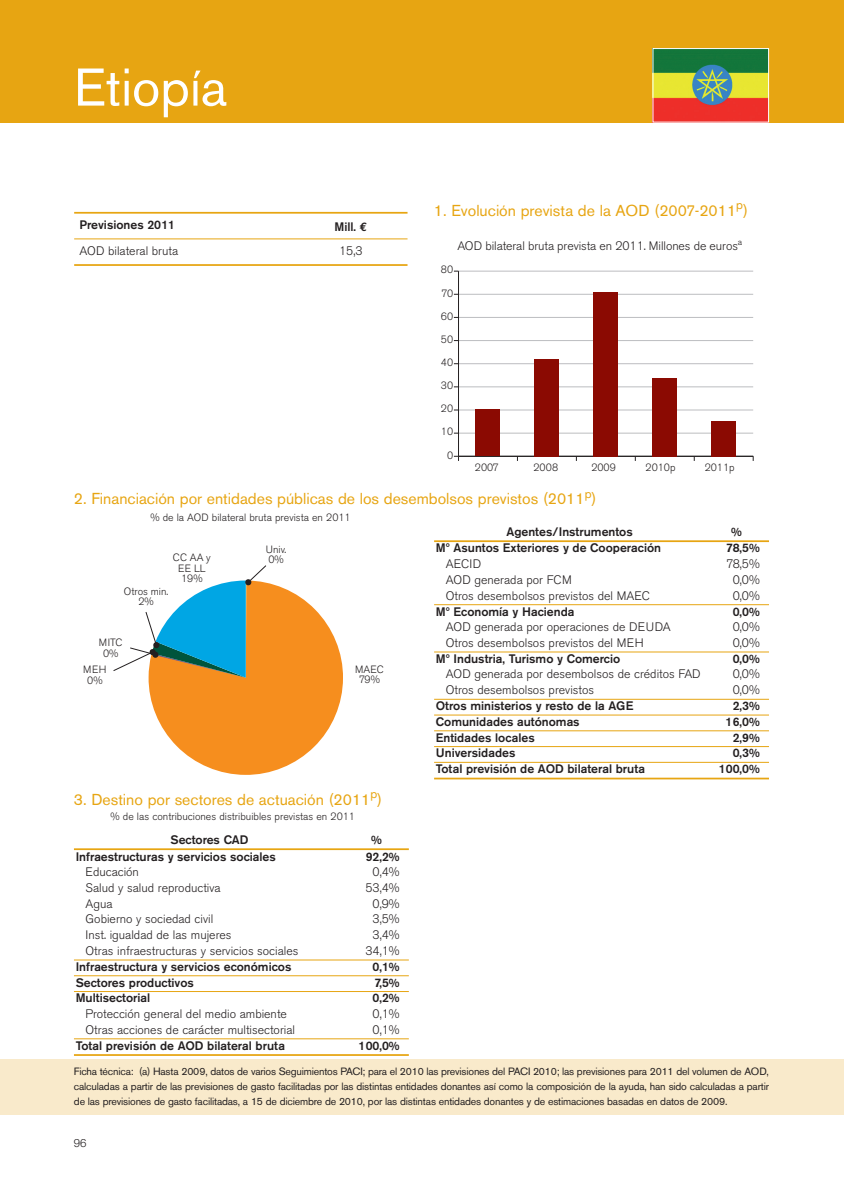
<style>
.page{position:relative;width:844px;height:1187px;background:#fff}
.page>*{position:absolute;margin:0;border:0;box-sizing:border-box;transform-origin:0 0}
.t1{font:52.5px "Akzidenz Grotesk BE";color:#fff}
.t2{font:15.75px "Akzidenz Grotesk BE";color:#e7a512}
.t3{font:300 12.25px "Akzidenz Grotesk BE";color:#231f20}
.t4{font:500 12.25px "Akzidenz Grotesk BE";color:#231f20}
.t5{font:300 11.38px "Helvetica Neue";color:#231f20}
.t6{font:10.5px/14.9px "Akzidenz Grotesk BE";letter-spacing:-.02em;color:#231f20;text-align:justify}
.t7{font:300 10.5px/10.5px "Akzidenz Grotesk BE";color:#231f20;text-align:center}
.s1{font-family:"Euro Mono";font-weight:700}
</style>
<div class="page">
<div style="left:0;top:0;width:843px;height:122px;background:#e7a512"></div>
<div style="left:0;top:1059px;width:843px;height:56px;background:#f9eacb"></div>
<hr style="left:74px;top:212px;width:333px;height:2px;background:#e7a512">
<hr style="left:74px;top:238px;width:333px;height:1px;background:#e7a512">
<hr style="left:74px;top:264px;width:333px;height:2px;background:#e7a512">
<hr style="left:458px;top:433px;width:295px;height:1px;background:#bcbdc0">
<hr style="left:458px;top:409px;width:295px;height:1px;background:#bcbdc0">
<hr style="left:458px;top:386px;width:295px;height:1px;background:#bcbdc0">
<hr style="left:458px;top:363px;width:295px;height:1px;background:#bcbdc0">
<hr style="left:458px;top:340px;width:295px;height:1px;background:#bcbdc0">
<hr style="left:458px;top:317px;width:295px;height:1px;background:#bcbdc0">
<hr style="left:458px;top:294px;width:295px;height:1px;background:#bcbdc0">
<hr style="left:458px;top:271px;width:295px;height:1px;background:#bcbdc0">
<hr style="left:458px;top:456px;width:295px;height:1px;background:#231f20">
<hr style="left:458px;top:271px;width:1px;height:185px;background:#231f20">
<div style="left:476px;top:409px;width:24px;height:47px;background:#8b0a02"></div>
<div style="left:534px;top:359px;width:24px;height:97px;background:#8b0a02"></div>
<div style="left:593px;top:292px;width:24px;height:164px;background:#8b0a02"></div>
<div style="left:652px;top:378px;width:24px;height:78px;background:#8b0a02"></div>
<div style="left:711px;top:421px;width:24px;height:35px;background:#8b0a02"></div>
<svg style="left:113px;top:565px;width:230px;height:210px"></svg>
<hr style="left:434px;top:540px;width:334px;height:2px;background:#e7a512">
<hr style="left:434px;top:604px;width:334px;height:1px;background:#e7a512">
<hr style="left:434px;top:651px;width:334px;height:1px;background:#e7a512">
<hr style="left:434px;top:699px;width:334px;height:1px;background:#e7a512">
<hr style="left:434px;top:714px;width:334px;height:1px;background:#e7a512">
<hr style="left:434px;top:730px;width:334px;height:1px;background:#e7a512">
<hr style="left:434px;top:746px;width:334px;height:1px;background:#e7a512">
<hr style="left:434px;top:762px;width:334px;height:1px;background:#e7a512">
<hr style="left:434px;top:777px;width:334px;height:2px;background:#e7a512">
<hr style="left:74px;top:848px;width:335px;height:2px;background:#e7a512">
<hr style="left:74px;top:959px;width:335px;height:1px;background:#e7a512">
<hr style="left:74px;top:975px;width:335px;height:1px;background:#e7a512">
<hr style="left:74px;top:991px;width:335px;height:1px;background:#e7a512">
<hr style="left:74px;top:1038px;width:335px;height:1px;background:#e7a512">
<hr style="left:74px;top:1054px;width:335px;height:1px;background:#e7a512">
<img style="left:654px;top:50px;width:112px;height:70px">
<div style="left:652px;top:48px;width:116px;height:74px;border:1px solid #fff"></div>
<h1 class="t1" style="left:74px;top:68px;width:155px">Etiopía</h1>
<p class="t4" style="left:79px;top:220px;width:97px">Previsiones 2011</p>
<p class="t4" style="left:334px;top:222px;width:34px">Mill. <span class="s1">€</span></p>
<p class="t3" style="left:79px;top:246px;width:100px">AOD bilateral bruta</p>
<p class="t3" style="left:339px;top:246px;width:25px">15,3</p>
<p class="t2" style="left:434px;top:204px;width:315px">1. Evolución prevista de la AOD (2007-2011<sup>p</sup>)</p>
<p class="t3" style="left:457px;top:241px;width:286px">AOD bilateral bruta prevista en 2011. Millones de euros<sup>a</sup></p>
<p class="t7" style="left:440px;top:266px;width:14px">80</p>
<p class="t7" style="left:441px;top:289px;width:13px">70</p>
<p class="t7" style="left:440px;top:312px;width:14px">60</p>
<p class="t7" style="left:441px;top:335px;width:14px">50</p>
<p class="t7" style="left:440px;top:358px;width:14px">40</p>
<p class="t7" style="left:440px;top:381px;width:14px">30</p>
<p class="t7" style="left:441px;top:404px;width:14px">20</p>
<p class="t7" style="left:441px;top:428px;width:14px">10</p>
<p class="t7" style="left:447px;top:451px;width:8px">0</p>
<p class="t7" style="left:475px;top:464px;width:26px">2007</p>
<p class="t7" style="left:533px;top:464px;width:26px">2008</p>
<p class="t7" style="left:591px;top:464px;width:26px">2009</p>
<p class="t7" style="left:645px;top:464px;width:31px">2010p</p>
<p class="t7" style="left:704px;top:464px;width:31px">2011p</p>
<p class="t2" style="left:74px;top:493px;width:524px">2. Financiación por entidades públicas de los desembolsos previstos (2011<sup>p</sup>)</p>
<p class="t7" style="left:150px;top:513px;width:202px">% de la AOD bilateral bruta prevista en 2011</p>
<p class="t7" style="left:173px;top:553px;width:40px">CC AA y<br>EE LL<br>19%</p>
<p class="t7" style="left:124px;top:587px;width:46px">Otros min.<br>2%</p>
<p class="t7" style="left:99px;top:638px;width:25px">MITC<br>0%</p>
<p class="t7" style="left:83px;top:665px;width:25px">MEH<br>0%</p>
<p class="t7" style="left:266px;top:545px;width:22px;text-align:left">Univ.<br>0%</p>
<p class="t7" style="left:355px;top:665px;width:30px">MAEC<br>79%</p>
<p class="t2" style="left:74px;top:793px;width:310px">3. Destino por sectores de actuación (2011<sup>p</sup>)</p>
<p class="t7" style="left:110px;top:812px;width:246px">% de las contribuciones distribuibles previstas en 2011</p>
<p class="t4" style="left:506px;top:527px;width:128px">Agentes/Instrumentos</p>
<p class="t4" style="left:731px;top:527px;width:12px">%</p>
<p class="t4" style="left:436px;top:544px;width:227px">Mº Asuntos Exteriores y de Cooperación</p>
<p class="t4" style="left:726px;top:544px;width:35px">78,5%</p>
<p class="t3" style="left:445px;top:559px;width:37px">AECID</p>
<p class="t3" style="left:726px;top:559px;width:35px">78,5%</p>
<p class="t3" style="left:445px;top:575px;width:127px">AOD generada por FCM</p>
<p class="t3" style="left:732px;top:575px;width:29px">0,0%</p>
<p class="t3" style="left:445px;top:591px;width:205px">Otros desembolsos previstos del MAEC</p>
<p class="t3" style="left:732px;top:591px;width:29px">0,0%</p>
<p class="t4" style="left:436px;top:607px;width:140px">Mº Economía y Hacienda</p>
<p class="t4" style="left:732px;top:607px;width:29px">0,0%</p>
<p class="t3" style="left:445px;top:622px;width:226px">AOD generada por operaciones de DEUDA</p>
<p class="t3" style="left:732px;top:622px;width:29px">0,0%</p>
<p class="t3" style="left:445px;top:638px;width:199px">Otros desembolsos previstos del MEH</p>
<p class="t3" style="left:732px;top:638px;width:29px">0,0%</p>
<p class="t4" style="left:436px;top:654px;width:186px">Mº Industria, Turismo y Comercio</p>
<p class="t4" style="left:732px;top:654px;width:29px">0,0%</p>
<p class="t3" style="left:445px;top:669px;width:256px">AOD generada por desembolsos de créditos FAD</p>
<p class="t3" style="left:732px;top:669px;width:29px">0,0%</p>
<p class="t3" style="left:445px;top:685px;width:150px">Otros desembolsos previstos</p>
<p class="t3" style="left:732px;top:685px;width:29px">0,0%</p>
<p class="t4" style="left:436px;top:701px;width:199px">Otros ministerios y resto de la AGE</p>
<p class="t4" style="left:732px;top:701px;width:29px">2,3%</p>
<p class="t4" style="left:436px;top:717px;width:145px">Comunidades autónomas</p>
<p class="t4" style="left:725px;top:717px;width:36px">16,0%</p>
<p class="t4" style="left:436px;top:733px;width:100px">Entidades locales</p>
<p class="t4" style="left:732px;top:733px;width:29px">2,9%</p>
<p class="t4" style="left:436px;top:748px;width:81px">Universidades</p>
<p class="t4" style="left:732px;top:748px;width:29px">0,3%</p>
<p class="t4" style="left:436px;top:764px;width:211px">Total previsión de AOD bilateral bruta</p>
<p class="t4" style="left:718px;top:764px;width:43px">100,0%</p>
<p class="t4" style="left:170px;top:835px;width:79px">Sectores CAD</p>
<p class="t4" style="left:371px;top:835px;width:12px">%</p>
<p class="t4" style="left:76px;top:851px;width:202px">Infraestructuras y servicios sociales</p>
<p class="t4" style="left:365px;top:851px;width:35px">92,2%</p>
<p class="t3" style="left:86px;top:867px;width:55px">Educación</p>
<p class="t3" style="left:372px;top:867px;width:29px">0,4%</p>
<p class="t3" style="left:86px;top:883px;width:136px">Salud y salud reproductiva</p>
<p class="t3" style="left:365px;top:883px;width:36px">53,4%</p>
<p class="t3" style="left:86px;top:899px;width:29px">Agua</p>
<p class="t3" style="left:372px;top:899px;width:29px">0,9%</p>
<p class="t3" style="left:86px;top:914px;width:129px">Gobierno y sociedad civil</p>
<p class="t3" style="left:372px;top:914px;width:29px">3,5%</p>
<p class="t3" style="left:86px;top:930px;width:147px">Inst. igualdad de las mujeres</p>
<p class="t3" style="left:372px;top:930px;width:29px">3,4%</p>
<p class="t3" style="left:86px;top:946px;width:214px">Otras infraestructuras y servicios sociales</p>
<p class="t3" style="left:365px;top:946px;width:36px">34,1%</p>
<p class="t4" style="left:76px;top:962px;width:217px">Infraestructura y servicios económicos</p>
<p class="t4" style="left:372px;top:962px;width:29px">0,1%</p>
<p class="t4" style="left:76px;top:977px;width:120px">Sectores productivos</p>
<p class="t4" style="left:374px;top:977px;width:27px">7,5%</p>
<p class="t4" style="left:76px;top:993px;width:76px">Multisectorial</p>
<p class="t4" style="left:372px;top:993px;width:29px">0,2%</p>
<p class="t3" style="left:86px;top:1009px;width:203px">Protección general del medio ambiente</p>
<p class="t3" style="left:372px;top:1009px;width:29px">0,1%</p>
<p class="t3" style="left:86px;top:1025px;width:211px">Otras acciones de carácter multisectorial</p>
<p class="t3" style="left:372px;top:1025px;width:29px">0,1%</p>
<p class="t4" style="left:76px;top:1040px;width:211px">Total previsión de AOD bilateral bruta</p>
<p class="t4" style="left:358px;top:1040px;width:43px">100,0%</p>
<p class="t6" style="left:74px;top:1064px;width:696px">Ficha técnica: (a) Hasta 2009, datos de varios Seguimientos PACI; para el 2010 las previsiones del PACI 2010; las previsiones para 2011 del volumen de AOD, calculadas a partir de las previsiones de gasto facilitadas por las distintas entidades donantes así como la composición de la ayuda, han sido calculadas a partir de las previsiones de gasto facilitadas, a 15 de diciembre de 2010, por las distintas entidades donantes y de estimaciones basadas en datos de 2009.</p>
<p class="t5" style="left:74px;top:1139px;width:14px">96</p>
</div>
